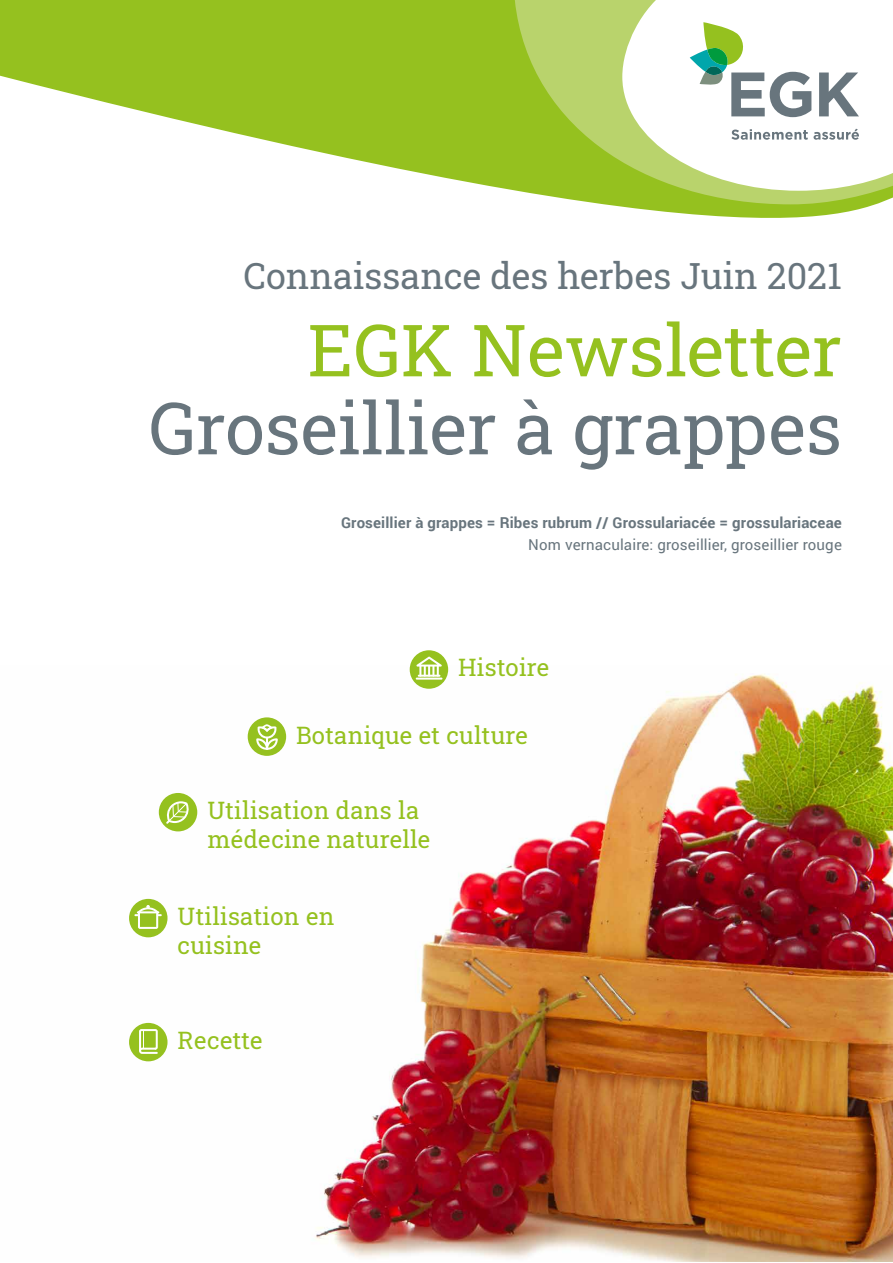
<style>
.page{position:relative;width:893px;height:1263px;background:#fff}
.page>*{position:absolute;margin:0;border:0;box-sizing:border-box;transform-origin:0 0}
.t1{font:72px "Roboto Slab";color:#68757d}
.t2{font:72px "Roboto Slab";color:#95c11f}
.t3{font:36px "Roboto Slab";color:#68757d}
.t4{font:24px/28.8px "Roboto Slab";letter-spacing:.01em;color:#95c11f}
.t5{font:700 15px "Roboto";letter-spacing:.01em;color:#68757d}
.t6{font:15px "Roboto";letter-spacing:.01em;color:#68757d}
</style>
<div class="page">
<img style="left:129px;top:667px;width:764px;height:595px">
<svg style="left:0;top:0;width:876px;height:218px;fill:#95c11f"></svg>
<svg style="left:514px;top:0;width:379px;height:204px;background:#a9cb4b"></svg>
<svg style="left:622px;top:0;width:271px;height:191px"></svg>
<svg style="left:731px;top:129px;width:77px;height:11px"></svg>
<svg style="left:814px;top:129px;width:45px;height:11px"></svg>
<svg style="left:690px;top:22px;width:121px;height:95px"></svg>
<svg style="left:819px;top:73px;width:40px;height:43px"></svg>
<div style="left:410px;top:650px;width:38px;height:39px;background:#95c11f;border-radius:50%"></div>
<svg style="left:416px;top:656px;width:26px;height:20px"></svg>
<hr style="left:418px;top:675px;width:22px;height:2px;background:#fff">
<hr style="left:416px;top:678px;width:26px;height:2px;background:#fff">
<div style="left:248px;top:717px;width:38px;height:39px;background:#95c11f;border-radius:50%"></div>
<svg style="left:256px;top:724px;width:22px;height:26px"></svg>
<div style="left:159px;top:793px;width:38px;height:38px;background:#95c11f;border-radius:50%"></div>
<svg style="left:166px;top:801px;width:23px;height:23px"></svg>
<div style="left:129px;top:899px;width:39px;height:38px;background:#95c11f;border-radius:50%"></div>
<svg style="left:134px;top:905px;width:28px;height:24px"></svg>
<div style="left:129px;top:1023px;width:39px;height:38px;background:#95c11f;border-radius:50%"></div>
<svg style="left:139px;top:1029px;width:19px;height:25px"></svg>
<h2 class="t3" style="left:243px;top:251px;width:600px">Connaissance des herbes Juin 2021</h2>
<h1 class="t2" style="left:307px;top:301px;width:536px">EGK Newsletter</h1>
<h1 class="t1" style="left:149px;top:379px;width:695px">Groseillier à grappes</h1>
<p class="t5" style="left:341px;top:512px;width:502px">Groseillier à grappes = Ribes rubrum // Grossulariacée = grossulariaceae</p>
<p class="t6" style="left:528px;top:534px;width:315px">Nom vernaculaire: groseillier, groseillier rouge</p>
<p class="t4" style="left:458px;top:653px;width:93px">Histoire</p>
<p class="t4" style="left:296px;top:720px;width:233px">Botanique et culture</p>
<p class="t4" style="left:207px;top:795px;width:224px">Utilisation dans la médecine naturelle</p>
<p class="t4" style="left:178px;top:901px;width:158px">Utilisation en cuisine</p>
<p class="t4" style="left:178px;top:1025px;width:87px">Recette</p>
</div>
